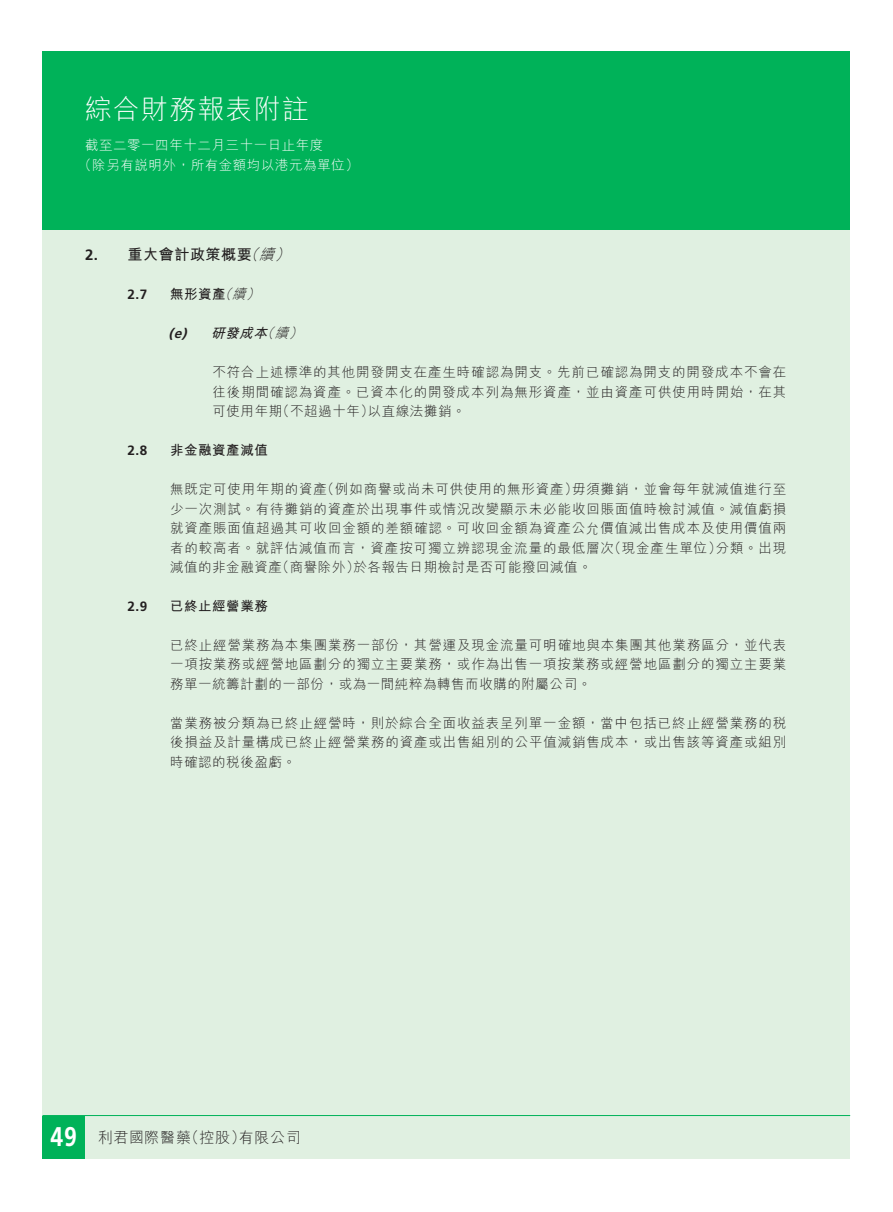
<style>
.page{position:relative;width:893px;height:1212px;background:#fff}
.page>*{position:absolute;margin:0;border:0;box-sizing:border-box;transform-origin:0 0}
.t1{font:27px "M Hei HK Light E Ten B5 H";letter-spacing:.04em;color:#fff}
.t2{font:15px "M Hei HK Light E Ten B5 H";letter-spacing:.04em;color:#231f20}
.t3{font:15px "M Hei HK Bold E Ten B5 H";letter-spacing:.04em;color:#231f20}
.t4{font:13.5px/19.5px "M Hei HK Light E Ten B5 H";letter-spacing:.065em;color:#231f20;text-align:justify}
.t5{font:13.5px/19.5px "M Hei HK Light E Ten B5 H";letter-spacing:.04em;color:#fff}
.t6{font:13.5px "M Hei HK Bold E Ten B5 H";letter-spacing:.04em;color:#231f20}
.t7{font:italic 13.5px "M Hei HK Bold E Ten B5 H";color:#231f20}
.t8{font:700 13.5px "Frutiger LT Std";color:#231f20}
.s1{font-family:"Frutiger LT Std";font-weight:700}
.s2{font-family:"M Hei HK Light E Ten B5 H";font-style:italic}
.s3{font-family:"M Hei HK Light E Ten B5 H"}
.s4{font-family:"Frutiger LT Std";font-weight:700;font-size:27px;color:#fff}
</style>
<div class="page">
<div style="left:43px;top:230px;width:807px;height:928px;background:#e0f0e1"></div>
<div style="left:43px;top:51px;width:807px;height:179px;background:#00b259"></div>
<div style="left:43px;top:1116px;width:42px;height:42px;background:#00b259"></div>
<hr style="left:43px;top:1115px;width:807px;height:1px;background:#00b259">
<h1 class="t1" style="left:85px;top:98px;width:225px">綜合財務報表附註</h1>
<p class="t5" style="left:78px;top:137px;width:282px;text-indent:7px">截至二零一四年十二月三十一日止年度<br>（除另有說明外，所有金額均以港元為單位）</p>
<p class="t3" style="left:85px;top:249px;width:210px"><span class="s1">2.</span> 重大會計政策概要<span class="s2">（續）</span></p>
<p class="t8" style="left:128px;top:287px;width:21px">2.7</p>
<p class="t6" style="left:170px;top:289px;width:95px">無形資產<span class="s2">（續）</span></p>
<p class="t7" style="left:169px;top:328px;width:139px"><span class="s1">(e)</span> 研發成本<span class="s3">（續）</span></p>
<p class="t4" style="left:213px;top:364px;width:575px">不符合上述標準的其他開發開支在產生時確認為開支。先前已確認為開支的開發成本不會在往後期間確認為資產。已資本化的開發成本列為無形資產，並由資產可供使用時開始，在其可使用年期（不超過十年）以直線法攤銷。</p>
<p class="t8" style="left:128px;top:442px;width:21px">2.8</p>
<p class="t6" style="left:170px;top:445px;width:99px">非金融資產減值</p>
<p class="t4" style="left:170px;top:481px;width:618px">無既定可使用年期的資產（例如商譽或尚未可供使用的無形資產）毋須攤銷，並會每年就減值進行至少一次測試。有待攤銷的資產於出現事件或情況改變顯示未必能收回賬面值時檢討減值。減值虧損就資產賬面值超過其可收回金額的差額確認。可收回金額為資產公允價值減出售成本及使用價值兩者的較高者。就評估減值而言，資產按可獨立辨認現金流量的最低層次（現金產生單位）分類。出現減值的非金融資產（商譽除外）於各報告日期檢討是否可能撥回減值。</p>
<p class="t8" style="left:128px;top:598px;width:21px">2.9</p>
<p class="t6" style="left:170px;top:601px;width:99px">已終止經營業務</p>
<p class="t4" style="left:170px;top:637px;width:618px">已終止經營業務為本集團業務一部份，其營運及現金流量可明確地與本集團其他業務區分，並代表一項按業務或經營地區劃分的獨立主要業務，或作為出售一項按業務或經營地區劃分的獨立主要業務單一統籌計劃的一部份，或為一間純粹為轉售而收購的附屬公司。</p>
<p class="t4" style="left:170px;top:715px;width:618px">當業務被分類為已終止經營時，則於綜合全面收益表呈列單一金額，當中包括已終止經營業務的稅後損益及計量構成已終止經營業務的資產或出售組別的公平值減銷售成本，或出售該等資產或組別時確認的稅後盈虧。</p>
<p class="t2" style="left:51px;top:1132px;width:252px"><span class="s4">49</span> 利君國際醫藥（控股）有限公司</p>
</div>
